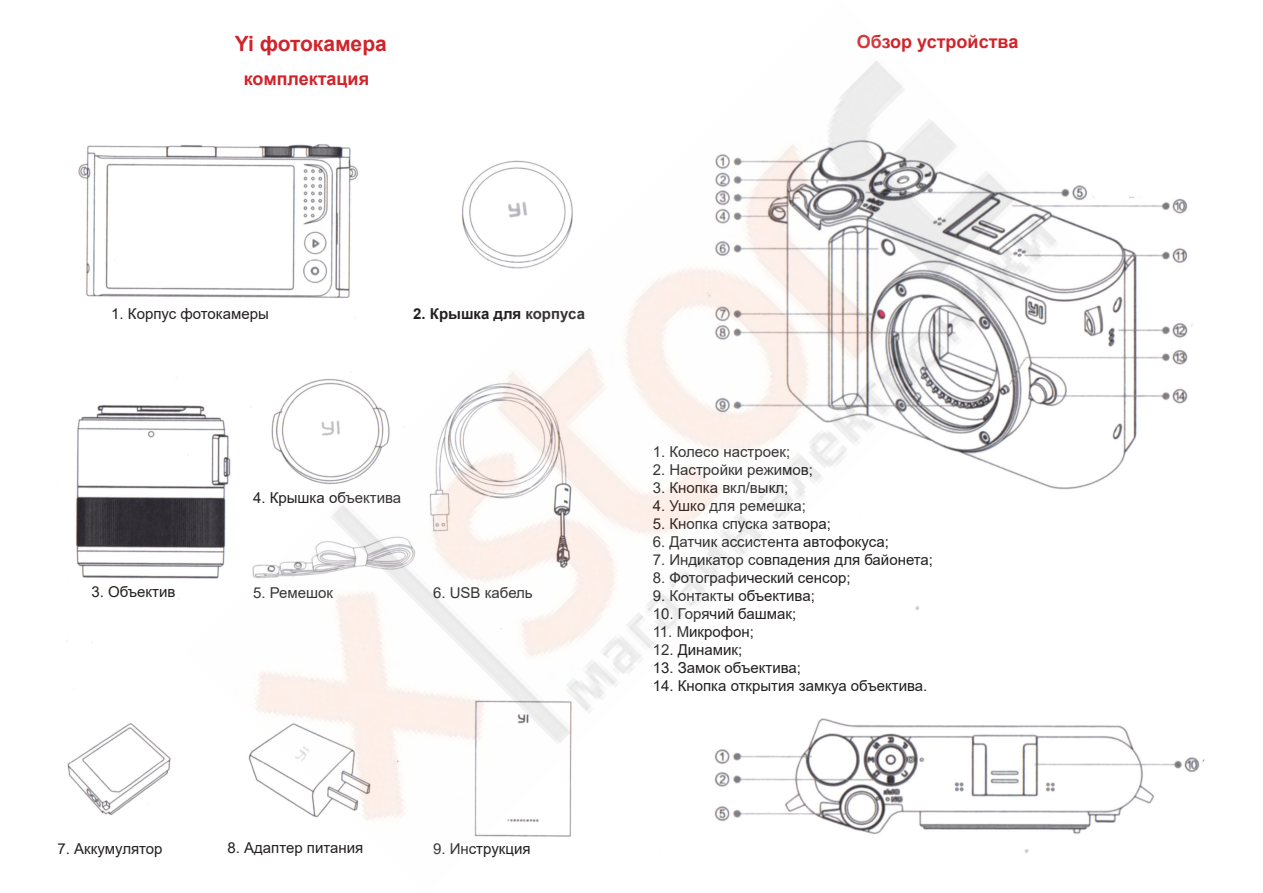
<style>
.page{position:relative;width:1263px;height:893px;background:#fff}
.page>*{position:absolute;margin:0;border:0;box-sizing:border-box;transform-origin:0 0}
.t1{font:700 21px "Arial";color:#d1232a}
.t2{font:700 18px "Arial";color:#d1232a}
.t3{font:15px "Arial";color:#231f20}
.t4{font:700 15px "Arial";color:#231f20}
</style>
<div class="page">
<img style="left:65px;top:145px;width:120px;height:671px">
<img style="left:1078px;top:185px;width:127px;height:649px">
<img style="left:185px;top:61px;width:893px;height:792px">
<h1 class="t1" style="left:235px;top:28px;width:154px">Yi фотокамера</h1>
<p class="t2" style="left:244px;top:66px;width:127px">комплектация</p>
<p class="t2" style="left:857px;top:29px;width:163px">Обзор устройства</p>
<p class="t3" style="left:111px;top:303px;width:159px">1. Корпус фотокамеры</p>
<p class="t4" style="left:413px;top:303px;width:173px">2. Крышка для корпуса</p>
<p class="t3" style="left:91px;top:581px;width:86px">3. Объектив</p>
<p class="t3" style="left:253px;top:487px;width:150px">4. Крышка объектива</p>
<p class="t3" style="left:253px;top:582px;width:81px">5. Ремешок</p>
<p class="t3" style="left:433px;top:582px;width:101px">6. USB кабель</p>
<p class="t3" style="left:57px;top:839px;width:107px">7. Аккумулятор</p>
<p class="t3" style="left:227px;top:837px;width:137px">8. Адаптер питания</p>
<p class="t3" style="left:433px;top:838px;width:99px">9. Инструкция</p>
<p class="t3" style="left:653px;top:442px;width:139px">1. Колесо настроек;</p>
<p class="t3" style="left:653px;top:460px;width:162px">2. Настройки режимов;</p>
<p class="t3" style="left:653px;top:478px;width:137px">3. Кнопка вкл/выкл;</p>
<p class="t3" style="left:653px;top:496px;width:155px">4. Ушко для ремешка;</p>
<p class="t3" style="left:653px;top:514px;width:180px">5. Кнопка спуска затвора;</p>
<p class="t3" style="left:653px;top:532px;width:238px">6. Датчик ассистента автофокуса;</p>
<p class="t3" style="left:653px;top:550px;width:282px">7. Индикатор совпадения для байонета;</p>
<p class="t3" style="left:653px;top:568px;width:199px">8. Фотографический сенсор;</p>
<p class="t3" style="left:653px;top:586px;width:164px">9. Контакты объектива;</p>
<p class="t3" style="left:653px;top:604px;width:145px">10. Горячий башмак;</p>
<p class="t3" style="left:653px;top:622px;width:103px">11. Микрофон;</p>
<p class="t3" style="left:653px;top:640px;width:91px">12. Динамик;</p>
<p class="t3" style="left:653px;top:658px;width:150px">13. Замок объектива;</p>
<p class="t3" style="left:653px;top:676px;width:276px">14. Кнопка открытия замкуа объектива.</p>
</div>
